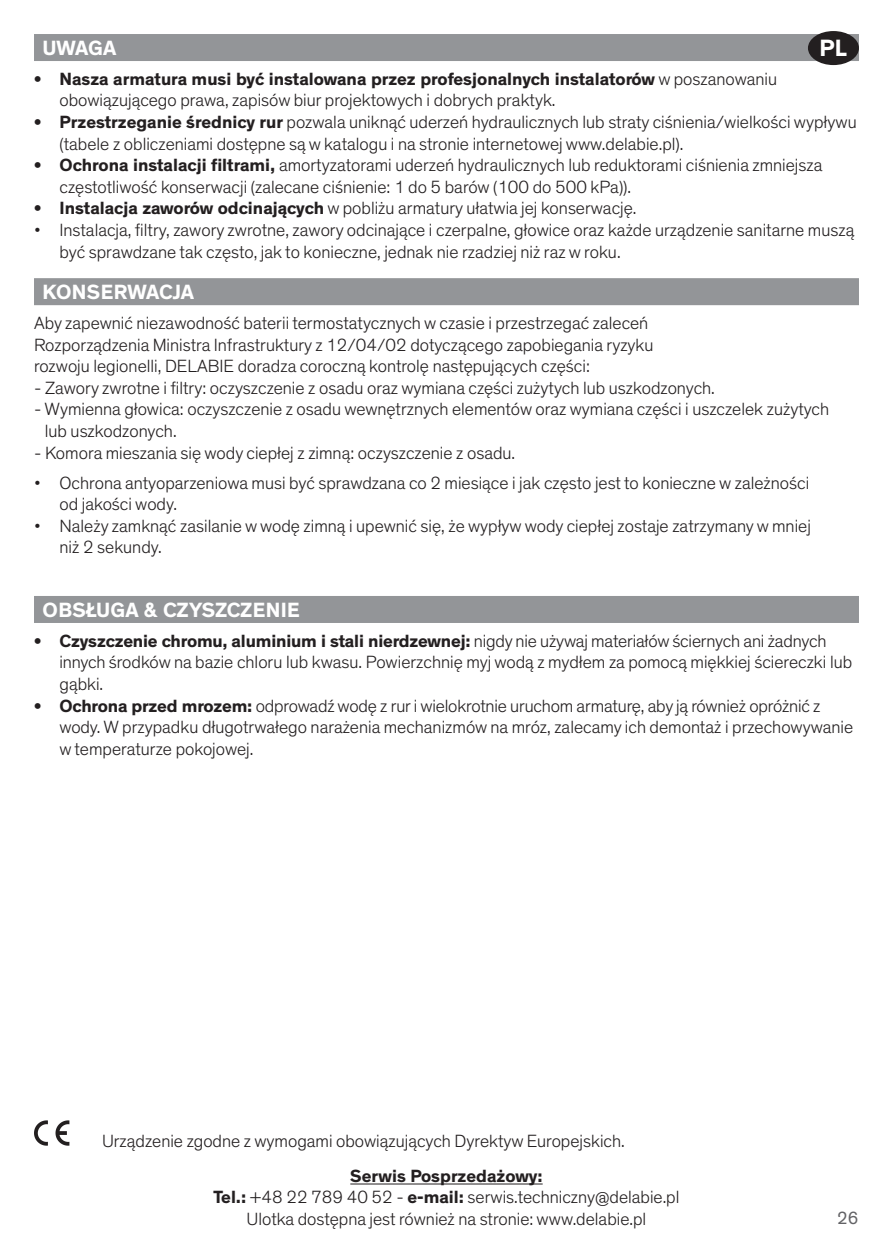
<style>
.page{position:relative;width:893px;height:1259px;background:#fff}
.page>*{position:absolute;margin:0;border:0;box-sizing:border-box;transform-origin:0 0}
.t1{font:700 24px "Theinhardt";color:#fff}
.t2{font:700 21px "Theinhardt";letter-spacing:-.005em;color:#fff}
.t3{font:300 18px/21.6px "Theinhardt";color:#231f20}
.t4{font:18px "Theinhardt";color:#636366}
.s1{font-weight:700}
</style>
<div class="page">
<div style="left:34px;top:34px;width:825px;height:27px;background:#939598"></div>
<svg style="left:34px;top:1120px;width:35px;height:25px"></svg>
<div style="left:34px;top:596px;width:825px;height:27px;background:#939598"></div>
<hr style="left:350px;top:1183px;width:193px;height:1px;background:#231f20">
<div style="left:34px;top:278px;width:825px;height:27px;background:#939598"></div>
<div style="left:808px;top:31px;width:51px;height:34px;background:#231f20;border-radius:50%"></div>
<h1 class="t1" style="left:820px;top:34px;width:29px">PL</h1>
<p class="t2" style="left:43px;top:35px;width:75px">UWAGA</p>
<p class="t3" style="left:60px;top:68px;width:719px;text-indent:-26px"><span class="s1">• Nasza armatura musi być instalowana przez profesjonalnych instalatorów</span> w poszanowaniu obowiązującego prawa, zapisów biur projektowych i dobrych praktyk.</p>
<p class="t3" style="left:60px;top:111px;width:799px;text-indent:-26px"><span class="s1">• Przestrzeganie średnicy rur</span> pozwala uniknąć uderzeń hydraulicznych lub straty ciśnienia/wielkości wypływu (tabele z obliczeniami dostępne są w katalogu i na stronie internetowej www.delabie.pl).</p>
<p class="t3" style="left:60px;top:154px;width:764px;text-indent:-26px"><span class="s1">• Ochrona instalacji filtrami,</span> amortyzatorami uderzeń hydraulicznych lub reduktorami ciśnienia zmniejsza częstotliwość konserwacji (zalecane ciśnienie: 1 do 5 barów (100 do 500 kPa)).</p>
<p class="t3" style="left:34px;top:198px;width:604px"><span class="s1">• Instalacja zaworów odcinających</span> w pobliżu armatury ułatwia jej konserwację.</p>
<p class="t3" style="left:60px;top:219px;width:796px;text-indent:-26px">• Instalacja, filtry, zawory zwrotne, zawory odcinające i czerpalne, głowice oraz każde urządzenie sanitarne muszą być sprawdzane tak często, jak to konieczne, jednak nie rzadziej niż raz w roku.</p>
<p class="t2" style="left:43px;top:279px;width:153px">KONSERWACJA</p>
<p class="t3" style="left:34px;top:312px;width:621px">Aby zapewnić niezawodność baterii termostatycznych w czasie i przestrzegać zaleceń<br>Rozporządzenia Ministra Infrastruktury z 12/04/02 dotyczącego zapobiegania ryzyku rozwoju legionelli, DELABIE doradza coroczną kontrolę następujących części:</p>
<p class="t3" style="left:34px;top:377px;width:682px">- Zawory zwrotne i filtry: oczyszczenie z osadu oraz wymiana części zużytych lub uszkodzonych.</p>
<p class="t3" style="left:45px;top:398px;width:786px;text-indent:-11px">- Wymienna głowica: oczyszczenie z osadu wewnętrznych elementów oraz wymiana części i uszczelek zużytych lub uszkodzonych.</p>
<p class="t3" style="left:34px;top:442px;width:483px">- Komora mieszania się wody ciepłej z zimną: oczyszczenie z osadu.</p>
<p class="t3" style="left:60px;top:472px;width:751px;text-indent:-26px">• Ochrona antyoparzeniowa musi być sprawdzana co 2 miesiące i jak często jest to konieczne w zależności od jakości wody.</p>
<p class="t3" style="left:60px;top:515px;width:753px;text-indent:-26px">• Należy zamknąć zasilanie w wodę zimną i upewnić się, że wypływ wody ciepłej zostaje zatrzymany w mniej niż 2 sekundy.</p>
<p class="t2" style="left:43px;top:597px;width:259px">OBSŁUGA &amp; CZYSZCZENIE</p>
<p class="t3" style="left:60px;top:630px;width:794px;text-indent:-26px"><span class="s1">• Czyszczenie chromu, aluminium i stali nierdzewnej:</span> nigdy nie używaj materiałów ściernych ani żadnych innych środków na bazie chloru lub kwasu. Powierzchnię myj wodą z mydłem za pomocą miękkiej ściereczki lub gąbki.</p>
<p class="t3" style="left:60px;top:694px;width:795px;text-indent:-26px"><span class="s1">• Ochrona przed mrozem:</span> odprowadź wodę z rur i wielokrotnie uruchom armaturę, aby ją również opróżnić z wody. W przypadku długotrwałego narażenia mechanizmów na mróz, zalecamy ich demontaż i przechowywanie w temperaturze pokojowej.</p>
<p class="t3" style="left:102px;top:1130px;width:524px">Urządzenie zgodne z wymogami obowiązujących Dyrektyw Europejskich.</p>
<p class="t3" style="left:213px;top:1165px;width:468px;text-align:center"><span class="s1">Serwis Posprzedażowy:<br>Tel.:</span> +48 22 789 40 52 - <span class="s1">e-mail:</span> serwis.techniczny@delabie.pl<br>Ulotka dostępna jest również na stronie: www.delabie.pl</p>
<p class="t4" style="left:837px;top:1210px;width:23px">26</p>
</div>
